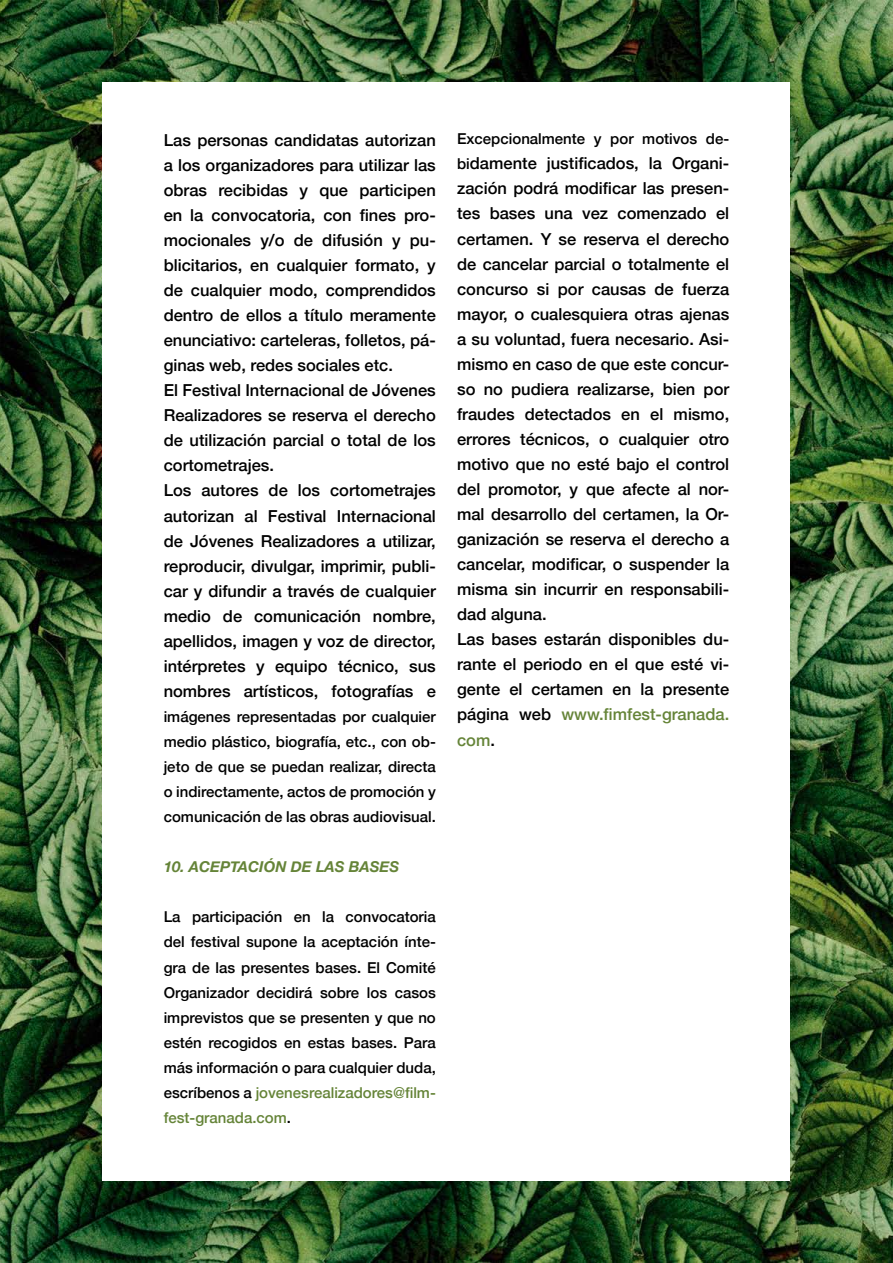
<style>
.page{position:relative;width:893px;height:1263px;background:#fff}
.page>*{position:absolute;margin:0;border:0;box-sizing:border-box;transform-origin:0 0}
.t1{font:500 16.5px/25px "Helvetica Neue";color:#000}
.t2{font:500 15px/25px "Helvetica Neue";color:#000;text-align:justify}
.t3{font:italic 700 15px "Helvetica Neue";color:#658438}
.s1{color:#658438}
.s2{font-size:15px}
</style>
<div class="page">
<img style="left:0;top:0;width:893px;height:1263px">
<div style="left:103px;top:82px;width:687px;height:1098px;background:#fff"></div>
<p class="t1" style="left:164px;top:127px;width:274px">Las personas candidatas autorizan a los organizadores para utilizar las obras recibidas y que participen en la convocatoria, con fines pro&shy;mocionales y/o de difusión y pu&shy;blicitarios, en cualquier formato, y de cualquier modo, comprendidos dentro de ellos a título meramente enunciativo: carteleras, folletos, pá&shy;ginas web, redes sociales etc.<br>El Festival Internacional de Jóvenes Realizadores se reserva el derecho de utilización parcial o total de los cortometrajes.<br>Los autores de los cortometrajes autorizan al Festival Internacional de Jóvenes Realizadores a utilizar, reproducir, divulgar, imprimir, publi&shy;car y difundir a través de cualquier medio de comunicación nombre, apellidos, imagen y voz de director, intérpretes y equipo técnico, sus nombres artísticos, fotografías e</p>
<p class="t2" style="left:164px;top:704px;width:274px">imágenes representadas por cualquier medio plástico, biografía, etc., con ob&shy;jeto de que se puedan realizar, directa o indirectamente, actos de promoción y comunicación de las obras audiovisual.</p>
<p class="t3" style="left:164px;top:858px;width:237px">10. ACEPTACIÓN DE LAS BASES</p>
<p class="t2" style="left:164px;top:904px;width:274px">La participación en la convocatoria del festival supone la aceptación ínte&shy;gra de las presentes bases. El Comité Organizador decidirá sobre los casos imprevistos que se presenten y que no estén recogidos en estas bases. Para más información o para cualquier duda, escríbenos a <span class="s1">jovenesrealizadores@film&shy;fest-granada.com</span>.</p>
<p class="t2" style="left:457px;top:126px;width:274px">Excepcionalmente y por motivos de-</p>
<p class="t1" style="left:457px;top:151px;width:274px"><span class="s2">bi</span>damente justificados, la Organi&shy;zación podrá modificar las presen&shy;tes bases una vez comenzado el certamen. Y se reserva el derecho de cancelar parcial o totalmente el concurso si por causas de fuerza mayor, o cualesquiera otras ajenas a su voluntad, fuera necesario. Asi&shy;mismo en caso de que este concur&shy;so no pudiera realizarse, bien por fraudes detectados en el mismo, errores técnicos, o cualquier otro motivo que no esté bajo el control del promotor, y que afecte al nor&shy;mal desarrollo del certamen, la Or&shy;ganización se reserva el derecho a cancelar, modificar, o suspender la misma sin incurrir en responsabili&shy;dad alguna.<br>Las bases estarán disponibles du&shy;rante el periodo en el que esté vi&shy;gente el certamen en la presente página web <span class="s1">www.fimfest-granada. com</span>.</p>
</div>
